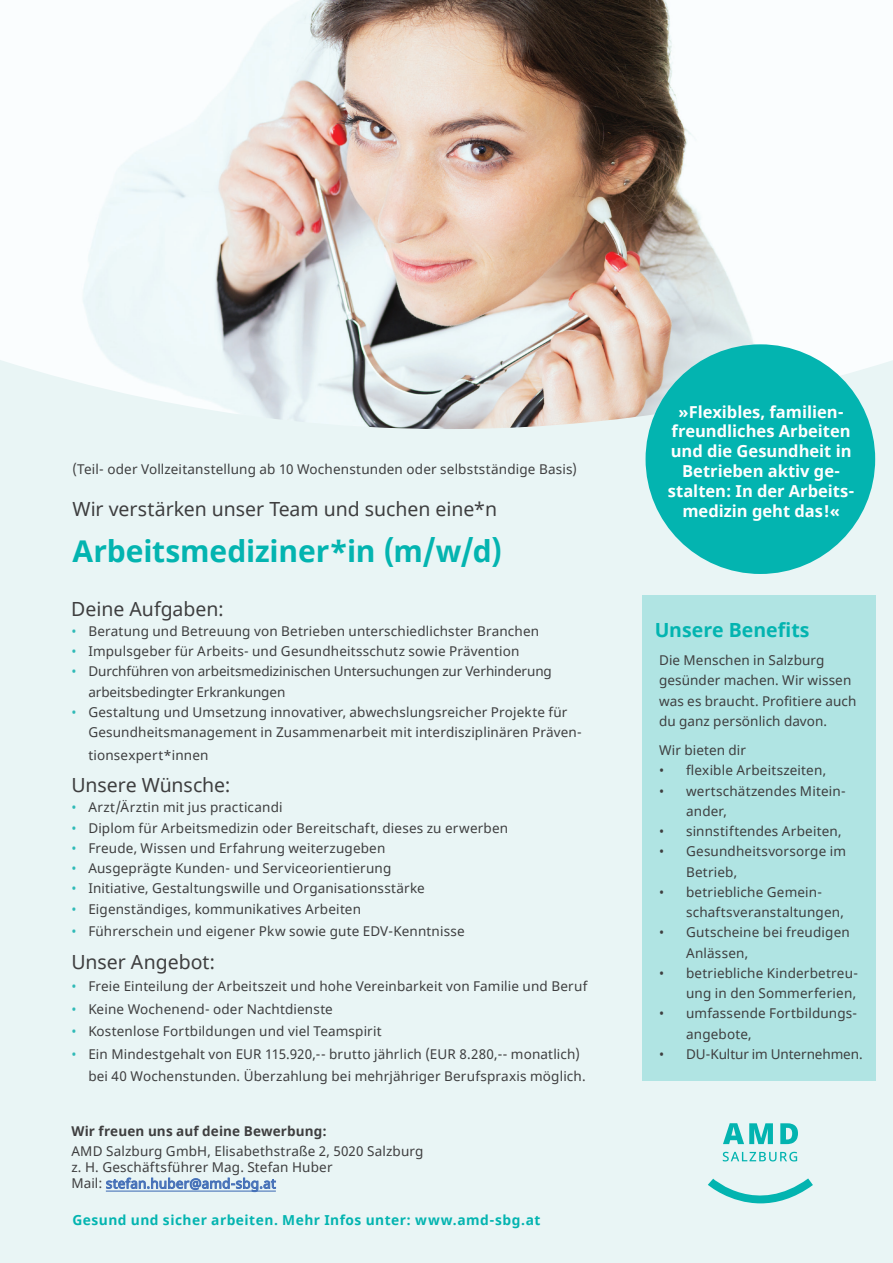
<style>
.page{position:relative;width:893px;height:1263px;background:#fff}
.page>*{position:absolute;margin:0;border:0;box-sizing:border-box;transform-origin:0 0}
.t1{font:700 30px "Noto Sans";letter-spacing:-.005em;color:#03b4b0}
.t2{font:19.5px "Noto Sans";color:#3e3e3f}
.t3{font:700 19.5px "Noto Sans";color:#03b4b0}
.t4{font:700 16.5px/19.8px "Noto Sans";color:#fff;text-align:center}
.t5{font:700 13.8px "Noto Sans";letter-spacing:.035em;color:#03b4b0}
.t6{font:13.5px/20.2px "Noto Sans";letter-spacing:.01em;color:#3e3e3f}
.t7{font:13.5px/20.2px "Noto Sans";letter-spacing:-.01em;color:#3e3e3f}
.t8{font:700 13.5px "Noto Sans";letter-spacing:.01em;color:#3e3e3f}
.s1{color:#30bab7}
.s2{color:#4671b8}
</style>
<div class="page">
<div style="left:0;top:302px;width:893px;height:961px;background:#e9f5f5"></div>
<img style="left:0;top:0;width:893px;height:429px">
<div style="left:646px;top:344px;width:229px;height:230px;background:#03b4b0;border-radius:50%"></div>
<svg style="left:723px;top:1152px;width:74px;height:9px"></svg>
<svg style="left:723px;top:1123px;width:75px;height:21px"></svg>
<svg style="left:708px;top:1178px;width:105px;height:26px"></svg>
<hr style="left:106px;top:1190px;width:170px;height:1px;background:#4671b8">
<div style="left:642px;top:595px;width:233px;height:486px;background:#b0e4e3"></div>
<p class="t6" style="left:72px;top:459px;width:506px">(Teil- oder Vollzeitanstellung ab 10 Wochenstunden oder selbstständige Basis)</p>
<h2 class="t2" style="left:72px;top:495px;width:426px">Wir verstärken unser Team und suchen eine*n</h2>
<h1 class="t1" style="left:72px;top:530px;width:431px">Arbeitsmediziner*in (m/w/d)</h1>
<h2 class="t2" style="left:71px;top:595px;width:154px">Deine Aufgaben:</h2>
<p class="t6" style="left:71px;top:621px;width:469px"><span class="s1">•</span> Beratung und Betreuung von Betrieben unterschiedlichster Branchen</p>
<p class="t6" style="left:71px;top:642px;width:450px"><span class="s1">•</span> Impulsgeber für Arbeits- und Gesundheitsschutz sowie Prävention</p>
<p class="t7" style="left:88px;top:662px;width:465px;text-indent:-17px"><span class="s1">•</span> Durchführen von arbeitsmedizinischen Untersuchungen zur Verhinderung arbeitsbedingter Erkrankungen</p>
<p class="t6" style="left:88px;top:702px;width:495px;text-indent:-17px"><span class="s1">•</span> Gestaltung und Umsetzung innovativer, abwechslungsreicher Projekte für<br>Gesundheitsmanagement in Zusammenarbeit mit interdisziplinären Präven-</p>
<p class="t6" style="left:88px;top:745px;width:122px">tionsexpert*innen</p>
<h2 class="t2" style="left:71px;top:772px;width:161px">Unsere Wünsche:</h2>
<p class="t6" style="left:71px;top:798px;width:213px"><span class="s1">•</span> Arzt/Ärztin mit jus practicandi</p>
<p class="t6" style="left:71px;top:818px;width:438px"><span class="s1">•</span> Diplom für Arbeitsmedizin oder Bereitschaft, dieses zu erwerben</p>
<p class="t6" style="left:71px;top:838px;width:316px"><span class="s1">•</span> Freude, Wissen und Erfahrung weiterzugeben</p>
<p class="t6" style="left:71px;top:858px;width:321px"><span class="s1">•</span> Ausgeprägte Kunden- und Serviceorientierung</p>
<p class="t6" style="left:71px;top:879px;width:355px"><span class="s1">•</span> Initiative, Gestaltungswille und Organisationsstärke</p>
<p class="t6" style="left:71px;top:899px;width:291px"><span class="s1">•</span> Eigenständiges, kommunikatives Arbeiten</p>
<p class="t6" style="left:71px;top:921px;width:395px"><span class="s1">•</span> Führerschein und eigener Pkw sowie gute EDV-Kenntnisse</p>
<h2 class="t2" style="left:71px;top:948px;width:145px">Unser Angebot:</h2>
<p class="t6" style="left:71px;top:976px;width:517px"><span class="s1">•</span> Freie Einteilung der Arbeitszeit und hohe Vereinbarkeit von Familie und Beruf</p>
<p class="t6" style="left:71px;top:999px;width:263px"><span class="s1">•</span> Keine Wochenend- oder Nachtdienste</p>
<p class="t6" style="left:71px;top:1021px;width:312px"><span class="s1">•</span> Kostenlose Fortbildungen und viel Teamspirit</p>
<p class="t6" style="left:88px;top:1043px;width:499px;line-height:22.5px;text-indent:-17px"><span class="s1">•</span> Ein Mindestgehalt von EUR 115.920,-- brutto jährlich (EUR 8.280,-- monatlich) bei 40 Wochenstunden. Überzahlung bei mehrjähriger Berufspraxis möglich.</p>
<p class="t8" style="left:71px;top:1121px;width:257px">Wir freuen uns auf deine Bewerbung:</p>
<p class="t6" style="left:71px;top:1143px;width:354px;line-height:16.2px">AMD Salzburg GmbH, Elisabethstraße 2, 5020 Salzburg z. H. Geschäftsführer Mag. Stefan Huber<br>Mail: <span class="s2">stefan.huber@amd-sbg.at</span></p>
<p class="t5" style="left:72px;top:1210px;width:470px">Gesund und sicher arbeiten. Mehr Infos unter: www.amd-sbg.at</p>
<p class="t4" style="left:668px;top:402px;width:188px">»Flexibles, familien&shy;freundliches Arbeiten und die Gesundheit in<br>Betrieben aktiv ge&shy;stalten: In der Arbeits&shy;medizin geht das!«</p>
<h2 class="t3" style="left:655px;top:616px;width:156px">Unsere Benefits</h2>
<p class="t6" style="left:659px;top:650px;width:199px">Die Menschen in Salzburg gesünder machen. Wir wissen was es braucht. Profitiere auch du ganz persönlich davon.</p>
<p class="t6" style="left:659px;top:740px;width:88px">Wir bieten dir</p>
<p class="t6" style="left:659px;top:761px;width:168px">• flexible Arbeitszeiten,</p>
<p class="t6" style="left:686px;top:781px;width:161px;text-indent:-27px">• wertschätzendes Mitein&shy;ander,</p>
<p class="t6" style="left:659px;top:821px;width:184px">• sinnstiftendes Arbeiten,</p>
<p class="t6" style="left:686px;top:842px;width:162px;text-indent:-27px">• Gesundheitsvorsorge im<br>Betrieb,</p>
<p class="t6" style="left:686px;top:882px;width:159px;text-indent:-27px">• betriebliche Gemein&shy;schaftsveranstaltungen,</p>
<p class="t6" style="left:686px;top:923px;width:165px;text-indent:-27px">• Gutscheine bei freudigen<br>Anlässen,</p>
<p class="t6" style="left:659px;top:963px;width:200px;text-align:right">• betriebliche Kinderbetreu&shy;ung in den Sommerferien,</p>
<p class="t6" style="left:686px;top:1004px;width:172px;text-indent:-27px">• umfassende Fortbildungs&shy;angebote,</p>
<p class="t7" style="left:659px;top:1044px;width:205px">• DU-Kultur im Unternehmen.</p>
</div>
